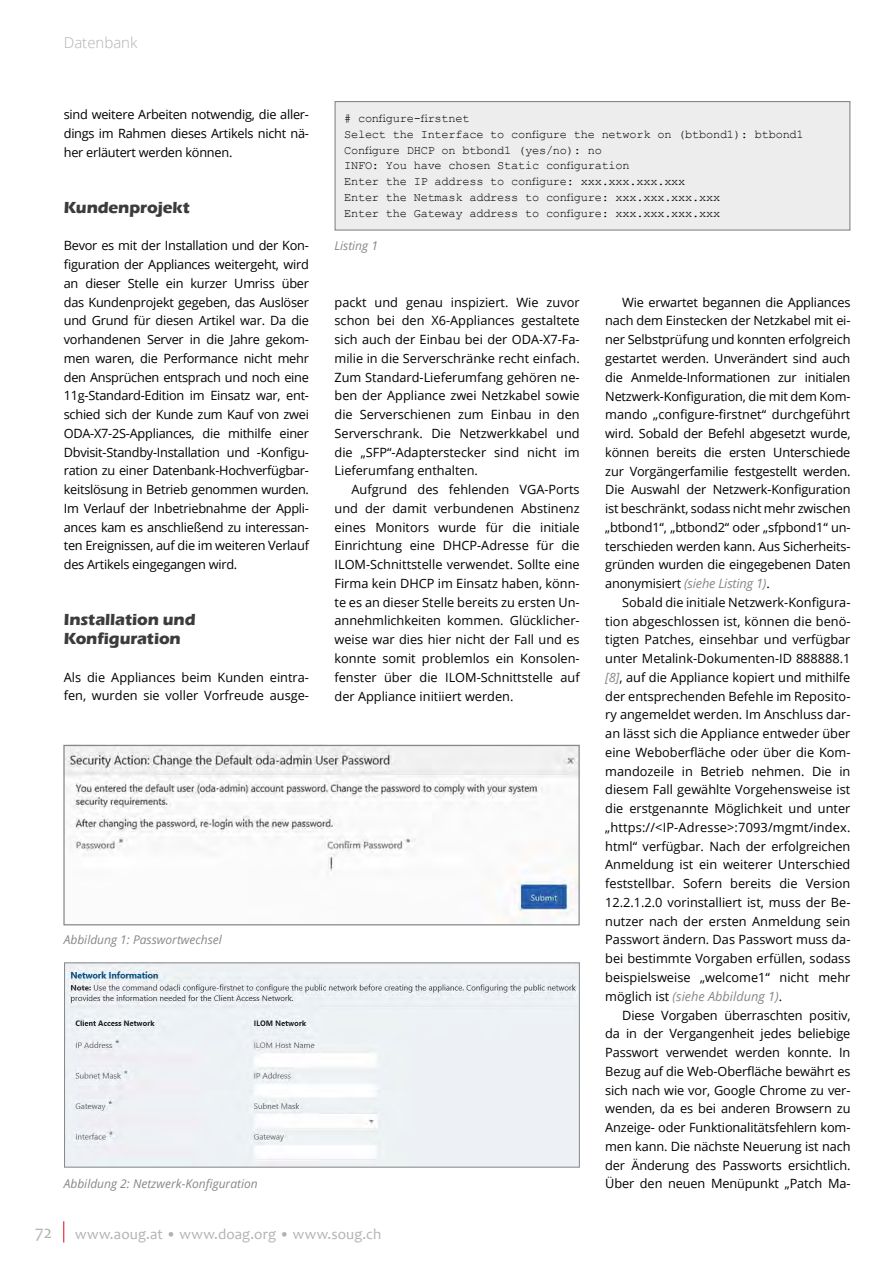
<style>
.page{position:relative;width:893px;height:1263px;background:#fff}
.page>*{position:absolute;margin:0;border:0;box-sizing:border-box;transform-origin:0 0}
.t1{font:18px "Candara";color:#b3b2b2}
.t2{font:700 16.5px/18.8px "Eras ITC";letter-spacing:-.005em;color:#3c3c3b}
.t3{font:15px "Candara";letter-spacing:.01em;color:#b3b2b2}
.t4{font:300 15px "Open Sans";color:#b3b2b2}
.t5{font:12.75px/18.8px "Open Sans";color:#000;text-align:justify}
.t6{font:12px/15.8px "Courier New";letter-spacing:-.02em;color:#000}
.t7{font:italic 12px "Open Sans";color:#878787}
.s1{font-style:italic;color:#878787}
</style>
<div class="page">
<svg style="left:63px;top:1221px;width:1px;height:21px"></svg>
<div style="left:335px;top:102px;width:515px;height:128px;background:#ededed"></div>
<div style="left:334px;top:101px;width:516px;height:130px;border:1px solid #878787"></div>
<img style="left:65px;top:747px;width:513px;height:176px">
<div style="left:63px;top:745px;width:517px;height:180px;border:1px solid #878787"></div>
<img style="left:66px;top:964px;width:512px;height:201px">
<div style="left:64px;top:962px;width:516px;height:205px;border:1px solid #878787"></div>
<p class="t4" style="left:64px;top:32px;width:75px">Datenbank</p>
<p class="t5" style="left:64px;top:105px;width:247px">sind weitere Arbeiten notwendig, die aller&shy;dings im Rahmen dieses Artikels nicht nä&shy;her erläutert werden können.</p>
<p class="t2" style="left:64px;top:198px;width:128px">Kundenprojekt</p>
<p class="t5" style="left:64px;top:236px;width:247px">Bevor es mit der Installation und der Kon&shy;figuration der Appliances weitergeht, wird an dieser Stelle ein kurzer Umriss über das Kundenprojekt gegeben, das Auslöser und Grund für diesen Artikel war. Da die vorhandenen Server in die Jahre gekom&shy;men waren, die Performance nicht mehr den Ansprüchen entsprach und noch eine 11g-Standard-Edition im Einsatz war, ent&shy;schied sich der Kunde zum Kauf von zwei ODA-X7-2S-Appliances, die mithilfe einer Dbvisit-Standby-Installation und -Konfigu&shy;ration zu einer Datenbank-Hochverfügbar&shy;keitslösung in Betrieb genommen wurden.<br>Im Verlauf der Inbetriebnahme der Appli&shy;ances kam es anschließend zu interessan&shy;ten Ereignissen, auf die im weiteren Verlauf des Artikels eingegangen wird.</p>
<p class="t2" style="left:64px;top:611px;width:133px">Installation und<br>Konfiguration</p>
<p class="t5" style="left:64px;top:667px;width:247px">Als die Appliances beim Kunden eintra&shy;fen, wurden sie voller Vorfreude ausge-</p>
<p class="t7" style="left:64px;top:931px;width:160px">Abbildung 1: Passwortwechsel</p>
<p class="t7" style="left:64px;top:1175px;width:195px">Abbildung 2: Netzwerk-Konfiguration</p>
<p class="t6" style="left:344px;top:110px;width:461px"># configure-firstnet<br>Select the Interface to configure the network on (btbond1): btbond1<br>Configure DHCP on btbond1 (yes/no): no<br>INFO: You have chosen Static configuration<br>Enter the IP address to configure: xxx.xxx.xxx.xxx<br>Enter the Netmask address to configure: xxx.xxx.xxx.xxx<br>Enter the Gateway address to configure: xxx.xxx.xxx.xxx</p>
<p class="t7" style="left:334px;top:238px;width:45px">Listing 1</p>
<p class="t5" style="left:334px;top:292px;width:247px">packt und genau inspiziert. Wie zuvor schon bei den X6-Appliances gestaltete sich auch der Einbau bei der ODA-X7-Fa&shy;milie in die Serverschränke recht einfach.<br>Zum Standard-Lieferumfang gehören ne&shy;ben der Appliance zwei Netzkabel sowie die Serverschienen zum Einbau in den Serverschrank. Die Netzwerkkabel und die „SFP“-Adapterstecker sind nicht im Lieferumfang enthalten.</p>
<p class="t5" style="left:334px;top:480px;width:247px;text-indent:17px">Aufgrund des fehlenden VGA-Ports und der damit verbundenen Abstinenz eines Monitors wurde für die initiale Einrichtung eine DHCP-Adresse für die ILOM-Schnittstelle verwendet. Sollte eine Firma kein DHCP im Einsatz haben, könn&shy;te es an dieser Stelle bereits zu ersten Un&shy;annehmlichkeiten kommen. Glücklicher&shy;weise war dies hier nicht der Fall und es konnte somit problemlos ein Konsolen&shy;fenster über die ILOM-Schnittstelle auf der Appliance initiiert werden.</p>
<p class="t5" style="left:605px;top:292px;width:247px;text-indent:17px">Wie erwartet begannen die Appliances nach dem Einstecken der Netzkabel mit ei&shy;ner Selbstprüfung und konnten erfolgreich gestartet werden. Unverändert sind auch die Anmelde-Informationen zur initialen Netzwerk-Konfiguration, die mit dem Kom&shy;mando „configure-firstnet“ durchgeführt wird. Sobald der Befehl abgesetzt wurde, können bereits die ersten Unterschiede zur Vorgängerfamilie festgestellt werden.<br>Die Auswahl der Netzwerk-Konfiguration ist beschränkt, sodass nicht mehr zwischen „btbond1“, „btbond2“ oder „sfpbond1“ un&shy;terschieden werden kann. Aus Sicherheits&shy;gründen wurden die eingegebenen Daten anonymisiert <span class="s1">(siehe Listing 1)</span>.</p>
<p class="t5" style="left:605px;top:592px;width:247px;text-indent:17px">Sobald die initiale Netzwerk-Konfigura&shy;tion abgeschlossen ist, können die benö&shy;tigten Patches, einsehbar und verfügbar unter Metalink-Dokumenten-ID 888888.1 <span class="s1">[8]</span>, auf die Appliance kopiert und mithilfe der entsprechenden Befehle im Reposito&shy;ry angemeldet werden. Im Anschluss dar&shy;an lässt sich die Appliance entweder über eine Weboberfläche oder über die Kom&shy;mandozeile in Betrieb nehmen. Die in diesem Fall gewählte Vorgehensweise ist die erstgenannte Möglichkeit und unter „https://&lt;IP-Adresse&gt;:7093/mgmt/index. html“ verfügbar. Nach der erfolgreichen Anmeldung ist ein weiterer Unterschied feststellbar. Sofern bereits die Version 12.2.1.2.0 vorinstalliert ist, muss der Be&shy;nutzer nach der ersten Anmeldung sein Passwort ändern. Das Passwort muss da&shy;bei bestimmte Vorgaben erfüllen, sodass beispielsweise „welcome1“ nicht mehr möglich ist <span class="s1">(siehe Abbildung 1)</span>.</p>
<p class="t5" style="left:605px;top:1005px;width:247px;text-indent:17px">Diese Vorgaben überraschten positiv, da in der Vergangenheit jedes beliebige Passwort verwendet werden konnte. In Bezug auf die Web-Oberfläche bewährt es sich nach wie vor, Google Chrome zu ver&shy;wenden, da es bei anderen Browsern zu Anzeige- oder Funktionalitätsfehlern kom&shy;men kann. Die nächste Neuerung ist nach der Änderung des Passworts ersichtlich.<br>Über den neuen Menüpunkt „Patch Ma-</p>
<h1 class="t1" style="left:35px;top:1221px;width:18px">72</h1>
<p class="t3" style="left:75px;top:1224px;width:308px">www.aoug.at • www.doag.org • www.soug.ch</p>
</div>
